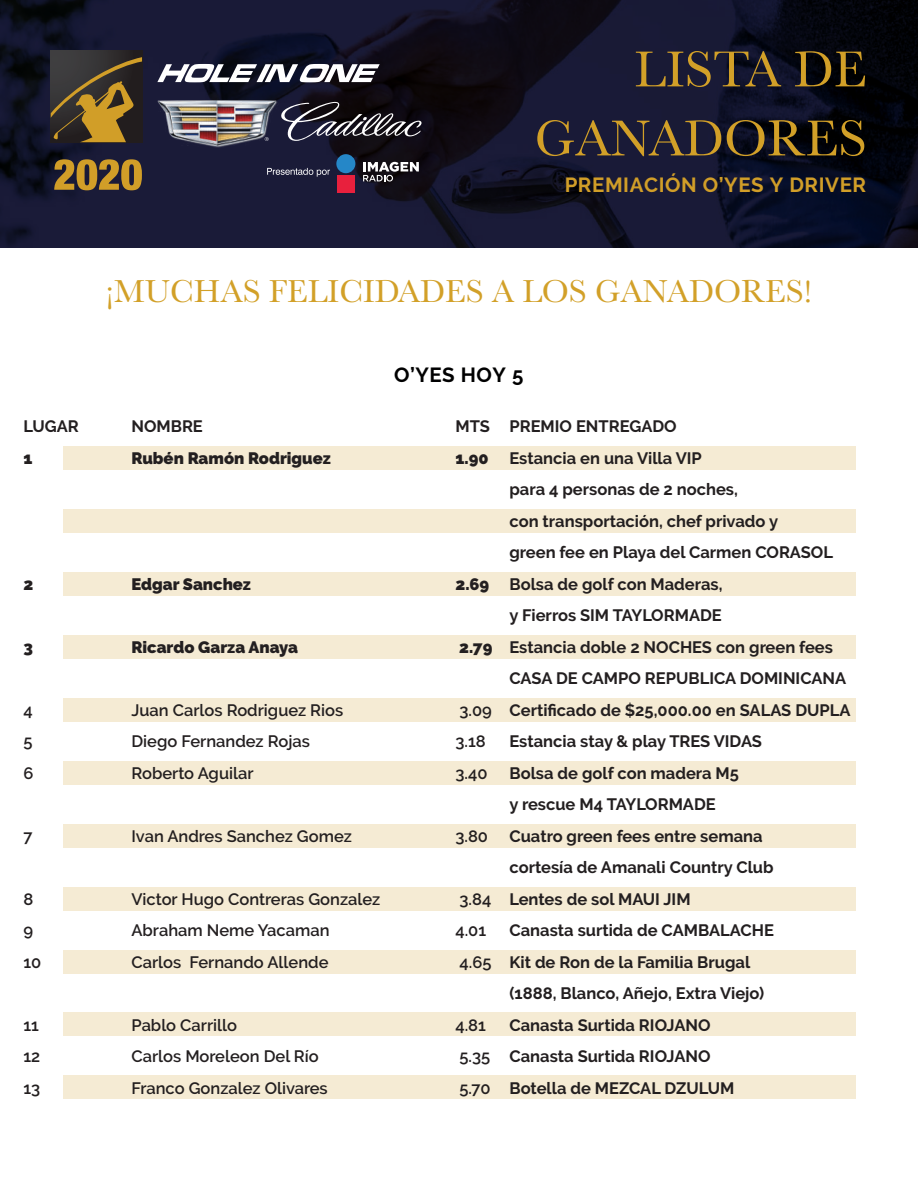
<style>
.page{position:relative;width:918px;height:1188px;background:#fff}
.page>*{position:absolute;margin:0;border:0;box-sizing:border-box;transform-origin:0 0}
.t1{font:52.5px/69px "Baskerville";color:#d2a028;text-align:right}
.t2{font:33px "Baskerville";color:#d2a028}
.t3{font:700 20.4px "Raleway";letter-spacing:.03em;color:#d19e28}
.t4{font:700 20.4px "Raleway";letter-spacing:.025em;color:#000001}
.t5{font:700 16.5px/31.5px "Raleway";color:#231f20}
.t6{font:600 16.5px "Raleway";color:#231f20}
.t7{font:900 16.5px "Raleway";color:#231f20}
.s1{font-weight:900}
.s2{font-weight:600}
</style>
<div class="page">
<div style="left:63px;top:510px;width:792px;height:23px;background:#f5ebd4"></div>
<div style="left:63px;top:447px;width:792px;height:23px;background:#f5ebd4"></div>
<div style="left:63px;top:573px;width:792px;height:23px;background:#f5ebd4"></div>
<div style="left:63px;top:636px;width:792px;height:23px;background:#f5ebd4"></div>
<div style="left:63px;top:698px;width:792px;height:24px;background:#f5ebd4"></div>
<div style="left:63px;top:761px;width:792px;height:23px;background:#f5ebd4"></div>
<div style="left:63px;top:824px;width:792px;height:23px;background:#f5ebd4"></div>
<div style="left:63px;top:950px;width:792px;height:23px;background:#f5ebd4"></div>
<div style="left:63px;top:887px;width:792px;height:23px;background:#f5ebd4"></div>
<div style="left:63px;top:1013px;width:792px;height:23px;background:#f5ebd4"></div>
<div style="left:63px;top:1076px;width:792px;height:23px;background:#f5ebd4"></div>
<svg style="left:0;top:0;width:918px;height:248px;background:#111227"></svg>
<svg style="left:157px;top:64px;width:223px;height:18px"></svg>
<div style="left:51px;top:51px;width:91px;height:91px;background:linear-gradient(to right,#454547,#231f20)"></div>
<svg style="left:51px;top:57px;width:91px;height:85px;background:#5e4d2b"></svg>
<img style="left:158px;top:146px;width:121px;height:1px">
<img style="left:156px;top:100px;width:123px;height:46px">
<svg style="left:281px;top:102px;width:141px;height:39px;background:#3c3942"></svg>
<svg style="left:265px;top:137px;width:4px;height:4px"></svg>
<svg style="left:267px;top:168px;width:63px;height:9px"></svg>
<svg style="left:363px;top:162px;width:56px;height:20px"></svg>
<div style="left:337px;top:175px;width:17px;height:17px;background:#e8203d"></div>
<div style="left:336px;top:154px;width:19px;height:19px;background:#2587c8;border-radius:50%"></div>
<svg style="left:54px;top:159px;width:88px;height:31px;background:#8d6d2d"></svg>
<h1 class="t1" style="left:535px;top:36px;width:334px">LISTA DE<br>GANADORES</h1>
<p class="t3" style="left:565px;top:173px;width:303px">PREMIACIÓN O’YES Y DRIVER</p>
<h2 class="t2" style="left:106px;top:270px;width:708px">¡MUCHAS FELICIDADES A LOS GANADORES!</h2>
<p class="t4" style="left:394px;top:363px;width:131px">O’YES HOY 5</p>
<p class="t5" style="left:23px;top:411px;width:57px">LUGAR</p>
<p class="t5" style="left:131px;top:411px;width:73px">NOMBRE</p>
<p class="t5" style="left:455px;top:411px;width:223px">MTS PREMIO ENTREGADO</p>
<p class="t7" style="left:23px;top:448px;width:11px">1</p>
<p class="t7" style="left:131px;top:448px;width:201px">Rubén Ramón Rodriguez</p>
<p class="t7" style="left:455px;top:448px;width:35px">1.90</p>
<p class="t5" style="left:509px;top:442px;width:325px">Estancia en una Villa VIP<br>para 4 personas de 2 noches,<br>con transportación, chef privado y<br>green fee en Playa del Carmen CORASOL</p>
<p class="t7" style="left:23px;top:574px;width:11px">2</p>
<p class="t7" style="left:131px;top:574px;width:121px">Edgar Sanchez</p>
<p class="t5" style="left:455px;top:568px;width:269px;text-align:right"><span class="s1">2.69</span> Bolsa de golf con Maderas, y Fierros SIM TAYLORMADE</p>
<p class="t7" style="left:23px;top:637px;width:11px">3</p>
<p class="t7" style="left:131px;top:637px;width:168px">Ricardo Garza Anaya</p>
<p class="t5" style="left:510px;top:631px;width:338px;text-indent:-50px"><span class="s1">2.79</span> Estancia doble 2 NOCHES con green fees<br>CASA DE CAMPO REPUBLICA DOMINICANA</p>
<p class="t6" style="left:23px;top:700px;width:11px">4</p>
<p class="t6" style="left:131px;top:700px;width:213px">Juan Carlos Rodriguez Rios</p>
<p class="t5" style="left:460px;top:694px;width:392px"><span class="s2">3.09</span> Certificado de $25,000.00 en SALAS DUPLA</p>
<p class="t6" style="left:23px;top:732px;width:11px">5</p>
<p class="t6" style="left:131px;top:732px;width:180px">Diego Fernandez Rojas</p>
<p class="t6" style="left:455px;top:732px;width:32px">3.18</p>
<p class="t5" style="left:509px;top:726px;width:254px">Estancia stay &amp; play TRES VIDAS</p>
<p class="t6" style="left:23px;top:763px;width:12px">6</p>
<p class="t6" style="left:131px;top:763px;width:124px">Roberto Aguilar</p>
<p class="t6" style="left:455px;top:763px;width:34px">3.40</p>
<p class="t5" style="left:509px;top:757px;width:231px">Bolsa de golf con madera M5 y rescue M4 TAYLORMADE</p>
<p class="t6" style="left:23px;top:826px;width:11px">7</p>
<p class="t6" style="left:131px;top:826px;width:222px">Ivan Andres Sanchez Gomez</p>
<p class="t6" style="left:455px;top:826px;width:34px">3.80</p>
<p class="t5" style="left:509px;top:820px;width:266px">Cuatro green fees entre semana cortesía de Amanali Country Club</p>
<p class="t6" style="left:23px;top:889px;width:11px">8</p>
<p class="t6" style="left:131px;top:889px;width:250px">Victor Hugo Contreras Gonzalez</p>
<p class="t5" style="left:460px;top:883px;width:233px"><span class="s2">3.84</span> Lentes de sol MAUI JIM</p>
<p class="t6" style="left:23px;top:921px;width:11px">9</p>
<p class="t6" style="left:131px;top:921px;width:200px">Abraham Neme Yacaman</p>
<p class="t6" style="left:455px;top:921px;width:32px">4.01</p>
<p class="t5" style="left:509px;top:915px;width:266px">Canasta surtida de CAMBALACHE</p>
<p class="t6" style="left:23px;top:952px;width:19px">10</p>
<p class="t6" style="left:131px;top:952px;width:199px">Carlos Fernando Allende</p>
<p class="t5" style="left:510px;top:946px;width:256px;text-indent:-50px"><span class="s2">4.65</span> Kit de Ron de la Familia Brugal (1888, Blanco, Añejo, Extra Viejo)</p>
<p class="t6" style="left:23px;top:1015px;width:17px">11</p>
<p class="t6" style="left:131px;top:1015px;width:107px">Pablo Carrillo</p>
<p class="t6" style="left:455px;top:1015px;width:32px">4.81</p>
<p class="t5" style="left:509px;top:1009px;width:203px">Canasta Surtida RIOJANO</p>
<p class="t6" style="left:23px;top:1047px;width:18px">12</p>
<p class="t6" style="left:131px;top:1047px;width:189px">Carlos Moreleon Del Río</p>
<p class="t5" style="left:460px;top:1041px;width:253px"><span class="s2">5.35</span> Canasta Surtida RIOJANO</p>
<p class="t6" style="left:23px;top:1078px;width:18px">13</p>
<p class="t6" style="left:131px;top:1078px;width:198px">Franco Gonzalez Olivares</p>
<p class="t5" style="left:460px;top:1072px;width:276px"><span class="s2">5.70</span> Botella de MEZCAL DZULUM</p>
</div>
